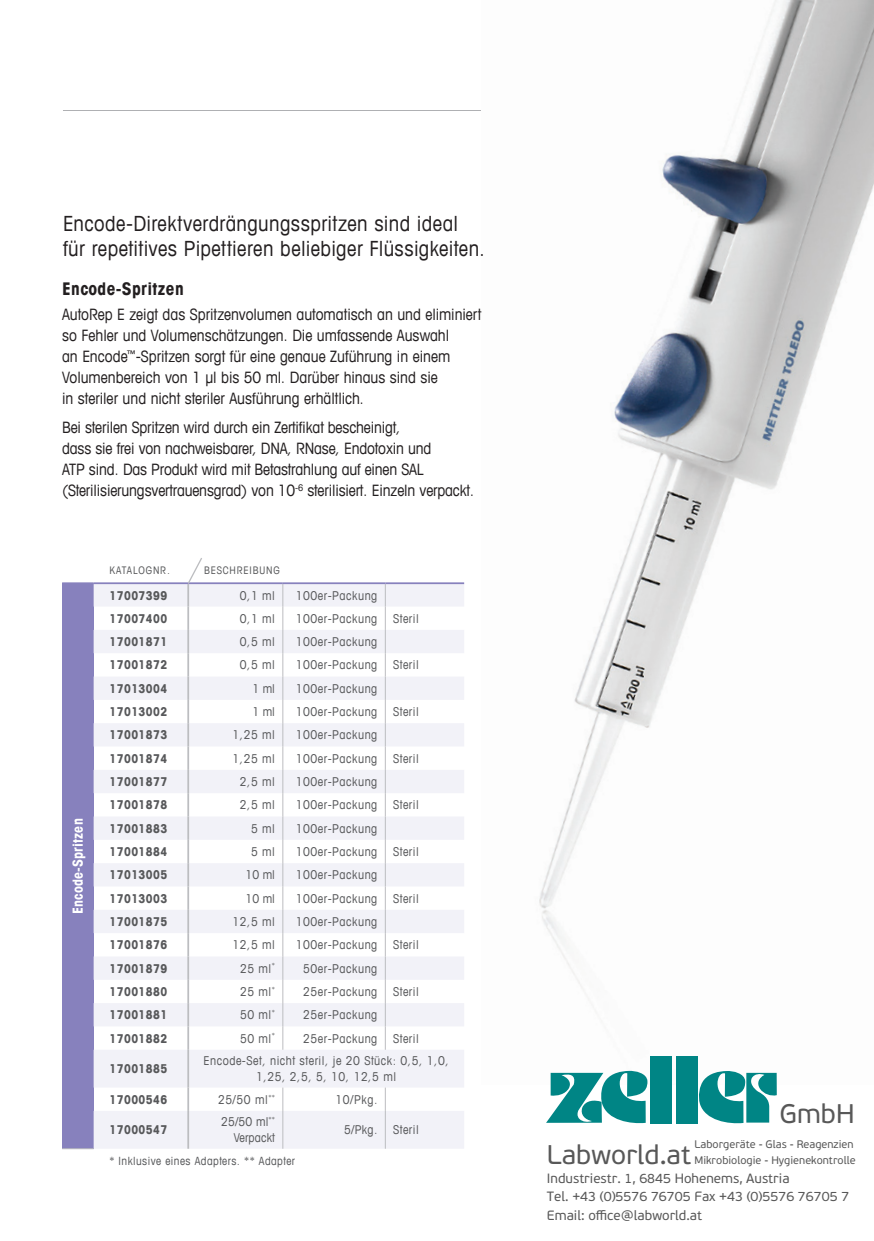
<style>
.page{position:relative;width:874px;height:1241px;background:#fff}
.page>*{position:absolute;margin:0;border:0;box-sizing:border-box;transform-origin:0 0}
.t1{font:26.95px "PF Beau Sans Pro";color:#585858}
.Openning_Paragraph_1{font:condensed 21px/24.5px "Avant Garde Com";letter-spacing:.015em;color:#231f20}
.Openning_Paragraph_1-2{font:700 condensed 17.5px "Avant Garde Com";letter-spacing:.02em;color:#231f20}
._11_1_Description_10{font:condensed 15.75px/21px "Avant Garde Com";letter-spacing:-.01em;color:#231f20}
.t2{font:700 condensed 14px "Avant Garde Com";letter-spacing:.01em;color:#fff}
.t3{font:13.47px/18.7px "PF Beau Sans Pro";color:#585858}
.t4{font:condensed 12.25px/15.8px "Avant Garde Com";letter-spacing:.04em;color:#57585a;text-align:center}
.t5{font:700 condensed 12.25px "Avant Garde Com";letter-spacing:.04em;color:#57585a}
.t6{font:condensed 12.25px/15.8px "Avant Garde Com";letter-spacing:.01em;color:#57585a;text-align:right}
.t7{font:condensed 11.38px "Avant Garde Com";letter-spacing:.04em;color:#57585a}
.t8{font:11.03px/15.6px "PF Beau Sans Pro";color:#585858}
.t9{font:condensed 10.5px "Avant Garde Com";letter-spacing:.08em;color:#57585a}
</style>
<div class="page">
<hr style="left:63px;top:110px;width:747px;height:1px;background:#a8a9ad">
<img style="left:481px;top:0;width:392px;height:1084px">
<div style="left:62px;top:583px;width:32px;height:565px;background:#8781bd"></div>
<svg style="left:94px;top:584px;width:370px;height:564px;fill:#f2f2f8"></svg>
<hr style="left:62px;top:1148px;width:32px;height:1px;background:#bcbdc0">
<hr style="left:187px;top:584px;width:2px;height:22px;background:#bcbdc0">
<hr style="left:187px;top:606px;width:2px;height:23px;background:#bcbdc0">
<hr style="left:187px;top:629px;width:2px;height:24px;background:#bcbdc0">
<hr style="left:187px;top:653px;width:2px;height:23px;background:#bcbdc0">
<hr style="left:187px;top:676px;width:2px;height:23px;background:#bcbdc0">
<hr style="left:187px;top:699px;width:2px;height:24px;background:#bcbdc0">
<hr style="left:187px;top:723px;width:2px;height:23px;background:#bcbdc0">
<hr style="left:187px;top:746px;width:2px;height:23px;background:#bcbdc0">
<hr style="left:187px;top:769px;width:2px;height:24px;background:#bcbdc0">
<hr style="left:187px;top:793px;width:2px;height:23px;background:#bcbdc0">
<hr style="left:187px;top:816px;width:2px;height:23px;background:#bcbdc0">
<hr style="left:187px;top:839px;width:2px;height:24px;background:#bcbdc0">
<hr style="left:187px;top:863px;width:2px;height:23px;background:#bcbdc0">
<hr style="left:187px;top:886px;width:2px;height:23px;background:#bcbdc0">
<hr style="left:187px;top:909px;width:2px;height:24px;background:#bcbdc0">
<hr style="left:187px;top:933px;width:2px;height:23px;background:#bcbdc0">
<hr style="left:187px;top:956px;width:2px;height:23px;background:#bcbdc0">
<hr style="left:187px;top:979px;width:2px;height:23px;background:#bcbdc0">
<hr style="left:187px;top:1002px;width:2px;height:24px;background:#bcbdc0">
<hr style="left:187px;top:1026px;width:2px;height:23px;background:#bcbdc0">
<hr style="left:187px;top:1049px;width:2px;height:38px;background:#bcbdc0">
<hr style="left:187px;top:1087px;width:2px;height:23px;background:#bcbdc0">
<hr style="left:187px;top:1110px;width:2px;height:38px;background:#bcbdc0">
<svg style="left:282px;top:584px;width:1px;height:465px"></svg>
<svg style="left:385px;top:584px;width:1px;height:465px"></svg>
<svg style="left:282px;top:1087px;width:1px;height:23px"></svg>
<svg style="left:385px;top:1087px;width:1px;height:23px"></svg>
<hr style="left:282px;top:1110px;width:1px;height:38px;background:#bcbdc0">
<hr style="left:385px;top:1110px;width:1px;height:38px;background:#bcbdc0">
<hr style="left:62px;top:582px;width:32px;height:2px;background:#8781bd">
<hr style="left:94px;top:582px;width:94px;height:2px;background:#8781bd">
<hr style="left:188px;top:582px;width:95px;height:2px;background:#8781bd">
<hr style="left:283px;top:582px;width:102px;height:2px;background:#8781bd">
<hr style="left:385px;top:582px;width:79px;height:2px;background:#8781bd">
<svg style="left:186px;top:558px;width:17px;height:27px"></svg>
<div style="left:675px;top:1055px;width:22px;height:68px;background:#008585"></div>
<div style="left:649px;top:1055px;width:22px;height:68px;background:#008585"></div>
<svg style="left:698px;top:1070px;width:78px;height:53px"></svg>
<svg style="left:545px;top:1070px;width:102px;height:54px"></svg>
<p class="Openning_Paragraph_1" style="left:63px;top:211px;width:423px">Encode-Direktverdrängungsspritzen sind ideal für repetitives Pipettieren beliebiger Flüssigkeiten.</p>
<p class="Openning_Paragraph_1-2" style="left:62px;top:278px;width:123px">Encode-Spritzen</p>
<p class="_11_1_Description_10" style="left:62px;top:304px;width:420px">AutoRep E zeigt das Spritzenvolumen automatisch an und eliminiert so Fehler und Volumenschätzungen. Die umfassende Auswahl<br>an Encode<sup>™</sup>-Spritzen sorgt für eine genaue Zuführung in einem Volumenbereich von 1 µl bis 50 ml. Darüber hinaus sind sie<br>in steriler und nicht steriler Ausführung erhältlich.</p>
<p class="_11_1_Description_10" style="left:62px;top:416px;width:413px">Bei sterilen Spritzen wird durch ein Zertifikat bescheinigt,<br>dass sie frei von nachweisbarer, DNA, RNase, Endotoxin und<br>ATP sind. Das Produkt wird mit Betastrahlung auf einen SAL (Sterilisierungsvertrauensgrad) von 10<sup>-6</sup> sterilisiert. Einzeln verpackt.</p>
<p class="t2" style="left:69px;top:914px;width:97px;rotate:-90deg">Encode-Spritzen</p>
<p class="t9" style="left:109px;top:563px;width:62px">KATALOGNR.</p>
<p class="t9" style="left:204px;top:563px;width:77px">BESCHREIBUNG</p>
<p class="t5" style="left:109px;top:587px;width:59px">17007399</p>
<p class="t4" style="left:240px;top:587px;width:37px">0,1 ml</p>
<p class="t4" style="left:296px;top:587px;width:83px">100er-Packung</p>
<p class="t5" style="left:109px;top:610px;width:59px">17007400</p>
<p class="t4" style="left:240px;top:610px;width:37px">0,1 ml</p>
<p class="t4" style="left:296px;top:610px;width:83px">100er-Packung</p>
<p class="t4" style="left:393px;top:610px;width:27px">Steril</p>
<p class="t5" style="left:109px;top:633px;width:59px">17001871</p>
<p class="t4" style="left:240px;top:633px;width:37px">0,5 ml</p>
<p class="t4" style="left:296px;top:633px;width:83px">100er-Packung</p>
<p class="t5" style="left:109px;top:657px;width:59px">17001872</p>
<p class="t4" style="left:240px;top:656px;width:37px">0,5 ml</p>
<p class="t4" style="left:296px;top:656px;width:83px">100er-Packung</p>
<p class="t4" style="left:393px;top:656px;width:27px">Steril</p>
<p class="t5" style="left:109px;top:680px;width:59px">17013004</p>
<p class="t4" style="left:252px;top:680px;width:24px">1 ml</p>
<p class="t4" style="left:296px;top:680px;width:83px">100er-Packung</p>
<p class="t5" style="left:109px;top:703px;width:59px">17013002</p>
<p class="t4" style="left:252px;top:703px;width:24px">1 ml</p>
<p class="t4" style="left:296px;top:703px;width:83px">100er-Packung</p>
<p class="t4" style="left:393px;top:703px;width:27px">Steril</p>
<p class="t5" style="left:109px;top:727px;width:59px">17001873</p>
<p class="t4" style="left:232px;top:726px;width:44px">1,25 ml</p>
<p class="t4" style="left:296px;top:726px;width:83px">100er-Packung</p>
<p class="t5" style="left:109px;top:750px;width:59px">17001874</p>
<p class="t4" style="left:232px;top:750px;width:44px">1,25 ml</p>
<p class="t4" style="left:296px;top:750px;width:83px">100er-Packung</p>
<p class="t4" style="left:393px;top:750px;width:27px">Steril</p>
<p class="t5" style="left:109px;top:773px;width:59px">17001877</p>
<p class="t4" style="left:240px;top:773px;width:37px">2,5 ml</p>
<p class="t4" style="left:296px;top:773px;width:83px">100er-Packung</p>
<p class="t5" style="left:109px;top:796px;width:59px">17001878</p>
<p class="t4" style="left:240px;top:796px;width:37px">2,5 ml</p>
<p class="t4" style="left:296px;top:796px;width:83px">100er-Packung</p>
<p class="t4" style="left:393px;top:796px;width:27px">Steril</p>
<p class="t5" style="left:109px;top:820px;width:59px">17001883</p>
<p class="t4" style="left:251px;top:820px;width:25px">5 ml</p>
<p class="t4" style="left:296px;top:820px;width:83px">100er-Packung</p>
<p class="t5" style="left:109px;top:843px;width:59px">17001884</p>
<p class="t4" style="left:251px;top:843px;width:25px">5 ml</p>
<p class="t4" style="left:296px;top:843px;width:83px">100er-Packung</p>
<p class="t4" style="left:393px;top:843px;width:27px">Steril</p>
<p class="t5" style="left:109px;top:866px;width:59px">17013005</p>
<p class="t4" style="left:245px;top:866px;width:31px">10 ml</p>
<p class="t4" style="left:296px;top:866px;width:83px">100er-Packung</p>
<p class="t5" style="left:109px;top:890px;width:59px">17013003</p>
<p class="t4" style="left:245px;top:889px;width:31px">10 ml</p>
<p class="t4" style="left:296px;top:889px;width:83px">100er-Packung</p>
<p class="t4" style="left:393px;top:889px;width:27px">Steril</p>
<p class="t5" style="left:109px;top:913px;width:59px">17001875</p>
<p class="t4" style="left:232px;top:913px;width:44px">12,5 ml</p>
<p class="t4" style="left:296px;top:913px;width:83px">100er-Packung</p>
<p class="t5" style="left:109px;top:936px;width:59px">17001876</p>
<p class="t4" style="left:232px;top:936px;width:44px">12,5 ml</p>
<p class="t4" style="left:296px;top:936px;width:83px">100er-Packung</p>
<p class="t4" style="left:393px;top:936px;width:27px">Steril</p>
<p class="t5" style="left:109px;top:960px;width:59px">17001879</p>
<p class="t4" style="left:240px;top:959px;width:36px">25 ml<sup>*</sup></p>
<p class="t4" style="left:303px;top:959px;width:76px">50er-Packung</p>
<p class="t5" style="left:109px;top:983px;width:59px">17001880</p>
<p class="t4" style="left:240px;top:983px;width:36px">25 ml<sup>*</sup></p>
<p class="t4" style="left:303px;top:983px;width:76px">25er-Packung</p>
<p class="t4" style="left:393px;top:983px;width:27px">Steril</p>
<p class="t5" style="left:109px;top:1006px;width:59px">17001881</p>
<p class="t4" style="left:240px;top:1006px;width:36px">50 ml<sup>*</sup></p>
<p class="t4" style="left:303px;top:1006px;width:76px">25er-Packung</p>
<p class="t5" style="left:109px;top:1030px;width:59px">17001882</p>
<p class="t4" style="left:240px;top:1029px;width:36px">50 ml<sup>*</sup></p>
<p class="t4" style="left:303px;top:1029px;width:76px">25er-Packung</p>
<p class="t4" style="left:393px;top:1029px;width:27px">Steril</p>
<p class="t5" style="left:109px;top:1060px;width:59px">17001885</p>
<p class="t4" style="left:203px;top:1052px;width:246px">Encode-Set, nicht steril, je 20 Stück: 0,5, 1,0,<br>1,25, 2,5, 5, 10, 12,5 ml</p>
<p class="t5" style="left:109px;top:1091px;width:59px">17000546</p>
<p class="t4" style="left:218px;top:1090px;width:58px">25/50 ml<sup>**</sup></p>
<p class="t4" style="left:335px;top:1090px;width:43px">10/Pkg.</p>
<p class="t5" style="left:109px;top:1121px;width:59px">17000547</p>
<p class="t6" style="left:221px;top:1113px;width:55px">25/50 ml<sup>**<br></sup>Verpackt</p>
<p class="t4" style="left:344px;top:1121px;width:35px">5/Pkg.</p>
<p class="t4" style="left:393px;top:1121px;width:27px">Steril</p>
<p class="t7" style="left:109px;top:1153px;width:187px">* Inklusive eines Adapters. ** Adapter</p>
<h1 class="t1" style="left:779px;top:1097px;width:77px">GmbH</h1>
<p class="t8" style="left:694px;top:1136px;width:162px">Laborgeräte - Glas - Reagenzien<br>Mikrobiologie - Hygienekontrolle</p>
<h1 class="t1" style="left:546px;top:1138px;width:145px">Labworld.at</h1>
<p class="t3" style="left:546px;top:1168px;width:304px">Industriestr. 1, 6845 Hohenems, Austria<br>Tel. +43 (0)5576 76705 Fax +43 (0)5576 76705 7<br>Email: office@labworld.at</p>
</div>
